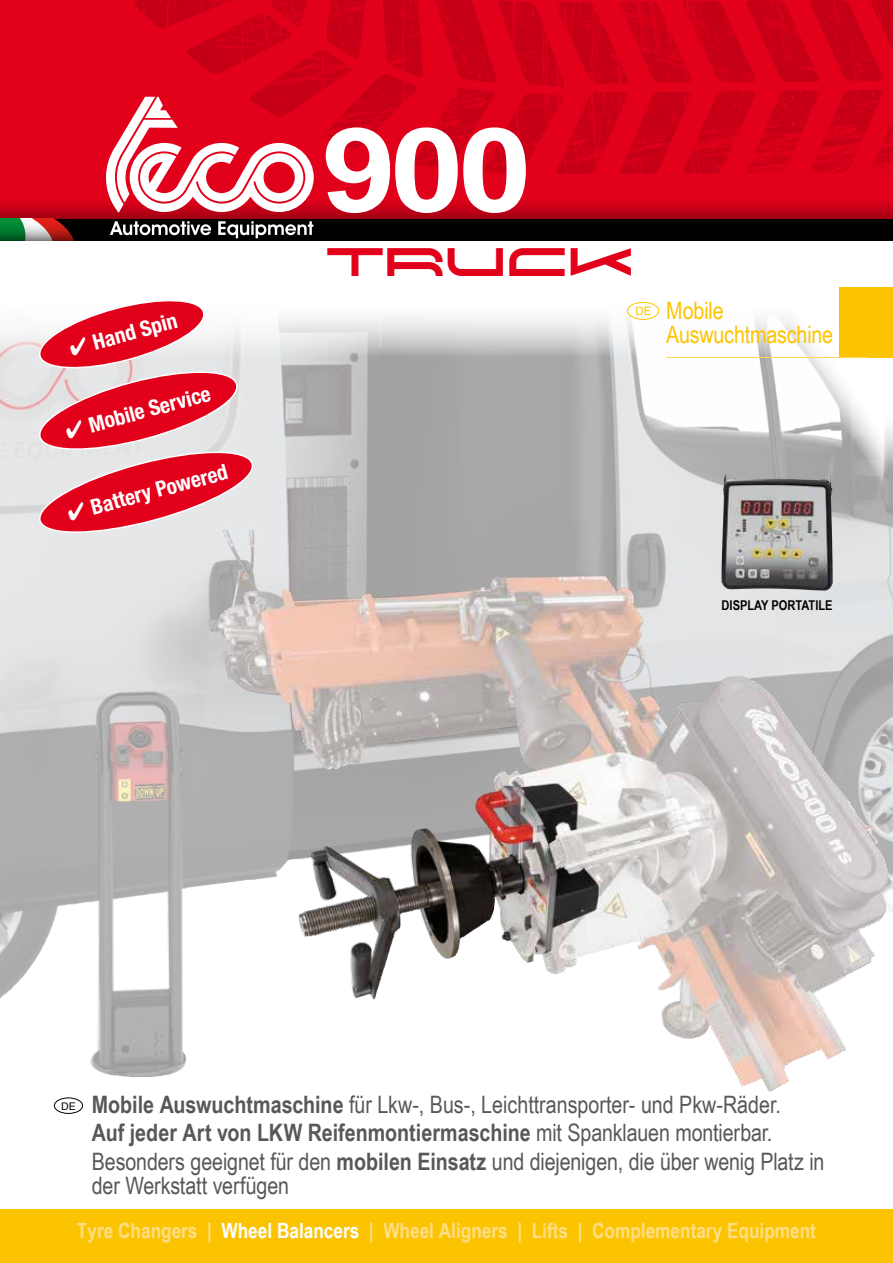
<style>
.page{position:relative;width:893px;height:1263px;background:#fff}
.page>*{position:absolute;margin:0;border:0;box-sizing:border-box;transform-origin:0 0}
.t1{font:700 117px "Arial";color:#fff;scale:1.15 1}
.t2{font:40.5px "Red Seven";letter-spacing:.015em;color:#e2001a}
.t3{font:24px/28.2px "Arial Narrow";letter-spacing:-.005em;color:#58585a}
.t4{font:24px/24px "Arial Narrow";letter-spacing:-.005em;color:#fcc400}
.t5{font:700 condensed 21.45px "Helvetica Neue LT Std";color:#fff}
.t6{font:700 21px "Arial Narrow";color:#ffde87}
.t7{font:700 13.5px "Arial Narrow";color:#000}
.t8{font:11.55px "Arial";color:#fcc400}
.t9{font:10.5px "Helvetica";color:#000}
.s1{font-weight:700}
.s2{color:#fff}
</style>
<div class="page">
<div style="left:0;top:0;width:893px;height:199px;background:#e2011a"></div>
<svg style="left:0;top:199px;width:893px;height:20px;background:#bf0015"></svg>
<div style="left:0;top:219px;width:893px;height:21px;background:#000"></div>
<img style="left:120px;top:0;width:773px;height:173px">
<svg style="left:106px;top:97px;width:208px;height:116px"></svg>
<svg style="left:0;top:219px;width:313px;height:21px"></svg>
<div style="left:0;top:1209px;width:893px;height:54px;background:#fcc400"></div>
<img style="left:0;top:298px;width:893px;height:808px">
<svg style="left:36px;top:298px;width:220px;height:240px;background:#e67a87"></svg>
<img style="left:721px;top:475px;width:112px;height:116px">
<div style="left:840px;top:287px;width:53px;height:71px;background:#fcc400"></div>
<hr style="left:666px;top:357px;width:202px;height:1px;background:#fed561">
<div style="left:628px;top:302px;width:31px;height:17px;background:#fff;border-radius:50%"></div>
<div style="left:627px;top:302px;width:32px;height:18px;border:1px solid #fcc400;border-radius:50%"></div>
<div style="left:54px;top:1098px;width:29px;height:15px;background:#fff;border-radius:50%"></div>
<div style="left:54px;top:1097px;width:29px;height:17px;border:1px solid #000;border-radius:50%"></div>
<p class="t5" style="left:67px;top:336px;width:112px;rotate:-15deg">✔ Hand Spin</p>
<p class="t5" style="left:62px;top:419px;width:151px;rotate:-15deg">✔ Mobile Service</p>
<p class="t5" style="left:65px;top:501px;width:166px;rotate:-15deg">✔ Battery Powered</p>
<h1 class="t1" style="left:321px;top:92px;width:185px">900</h1>
<h2 class="t2" style="left:327px;top:234px;width:310px">TRUCK</h2>
<p class="t8" style="left:635px;top:304px;width:18px">DE</p>
<p class="t4" style="left:666px;top:298px;width:169px">Mobile<br>Auswuchtmaschine</p>
<p class="t7" style="left:722px;top:595px;width:112px">DISPLAY PORTATILE</p>
<p class="t9" style="left:61px;top:1098px;width:16px">DE</p>
<p class="t3" style="left:92px;top:1089px;width:734px"><span class="s1">Mobile Auswuchtmaschine</span> für Lkw-, Bus-, Leichttransporter- und Pkw-Räder.<br><span class="s1">Auf jeder Art von LKW Reifenmontiermaschine</span> mit Spanklauen montierbar.<br>Besonders geeignet für den <span class="s1">mobilen Einsatz</span> und diejenigen, die über wenig Platz in</p>
<p class="t3" style="left:92px;top:1170px;width:199px">der Werkstatt verfügen</p>
<p class="t6" style="left:77px;top:1214px;width:740px">Tyre Changers | <span class="s2">Wheel Balancers</span> | Wheel Aligners | Lifts | Complementary Equipment</p>
</div>
